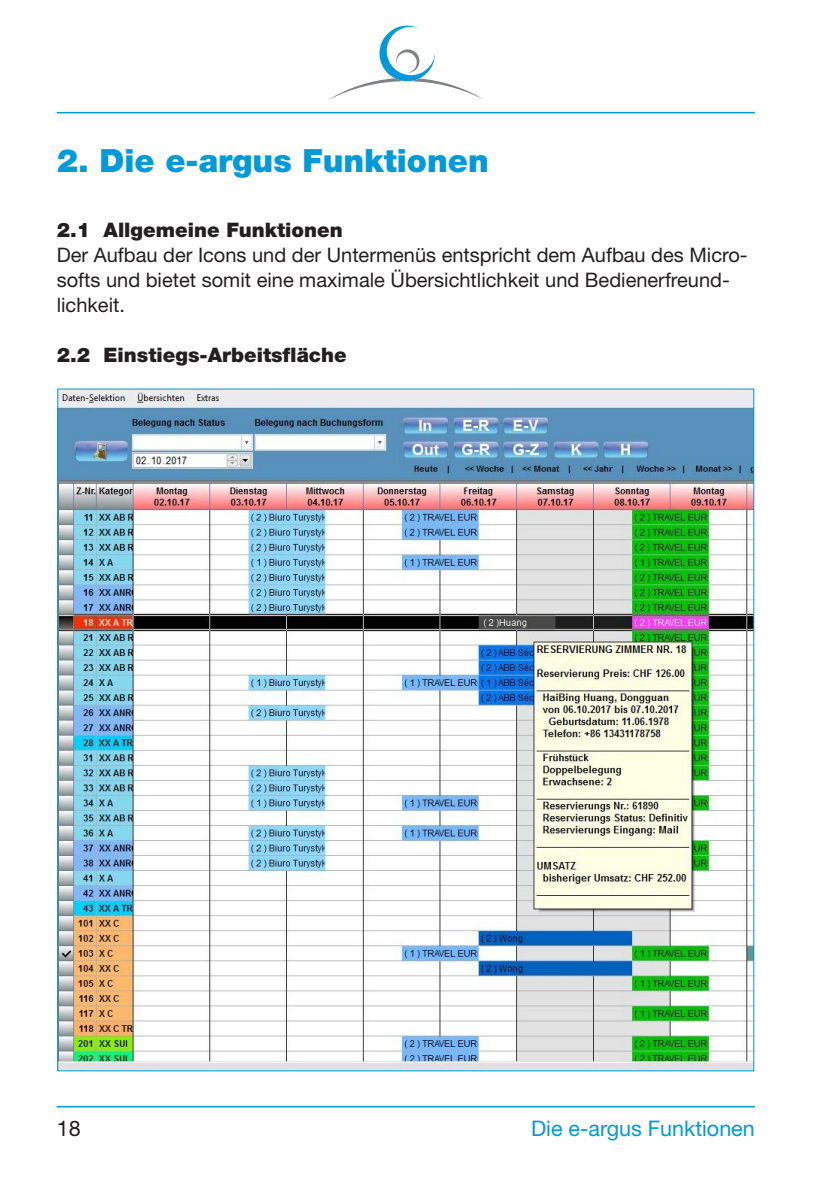
<style>
.page{position:relative;width:840px;height:1191px;background:#fff}
.page>*{position:absolute;margin:0;border:0;box-sizing:border-box;transform-origin:0 0}
.t1{font:900 32px "Helvetica Neue";color:#009ada}
.t2{font:21.6px "Helvetica Neue";color:#009ada}
.t3{font:21.6px "Helvetica Neue";color:#231f20}
.t4{font:20px/25px "Helvetica Neue";color:#231f20}
.t5{font:900 20px "Helvetica Neue";color:#231f20}
</style>
<div class="page">
<hr style="left:57px;top:112px;width:697px;height:1px;background:#009ada">
<hr style="left:57px;top:1106px;width:697px;height:1px;background:#009ada">
<svg style="left:328px;top:26px;width:155px;height:74px"></svg>
<img style="left:59px;top:390px;width:692px;height:679px">
<h1 class="t1" style="left:57px;top:141px;width:433px">2. Die e-argus Funktionen</h1>
<p class="t5" style="left:57px;top:217px;width:287px">2.1 Allgemeine Funktionen</p>
<p class="t4" style="left:57px;top:242px;width:692px">Der Aufbau der Icons und der Untermenüs entspricht dem Aufbau des Micro&shy;softs und bietet somit eine maximale Übersichtlichkeit und Bedienerfreund&shy;lichkeit.</p>
<p class="t5" style="left:57px;top:342px;width:291px">2.2 Einstiegs-Arbeitsfläche</p>
<p class="t3" style="left:57px;top:1115px;width:25px">18</p>
<p class="t2" style="left:531px;top:1115px;width:225px">Die e-argus Funktionen</p>
</div>
